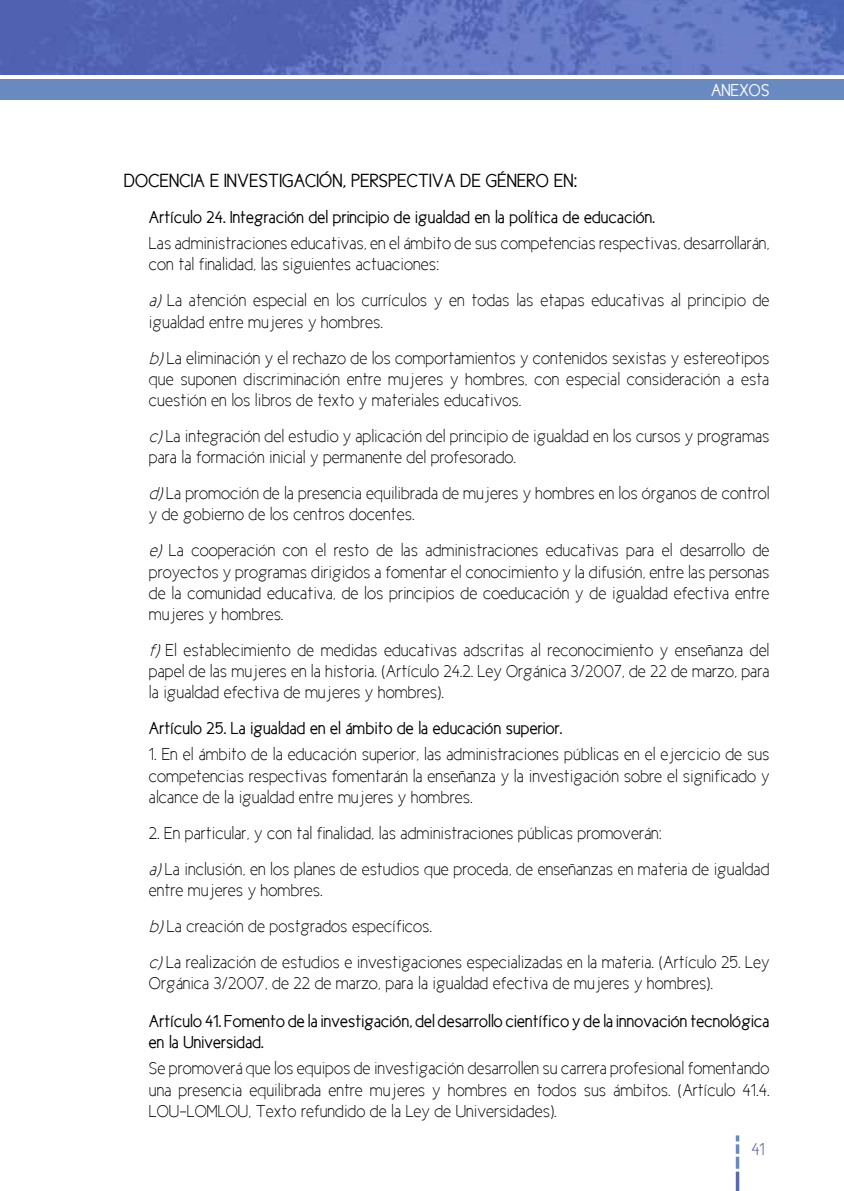
<style>
.page{position:relative;width:844px;height:1191px;background:#fff}
.page>*{position:absolute;margin:0;border:0;box-sizing:border-box;transform-origin:0 0}
.t1{font:19.25px "New Cicle Gordita";color:#000}
.t2{font:17.5px/21.2px "New Cicle Fina";color:#000}
.t3{font:17.5px/21.2px "New Cicle Gordita";color:#000}
.t4{font:17.5px "New Cicle Gordita";color:#fff}
.t5{font:17.5px "New Cicle Semi";color:#5a69aa}
.s1{font-style:italic}
</style>
<div class="page">
<div style="left:0;top:80px;width:843px;height:20px;background:#698ac1"></div>
<svg style="left:735px;top:1135px;width:4px;height:18px"></svg>
<svg style="left:735px;top:1156px;width:4px;height:12px"></svg>
<svg style="left:735px;top:1171px;width:4px;height:20px"></svg>
<img style="left:1px;top:0;width:842px;height:74px">
<hr style="left:0;top:0;width:1px;height:74px;background:#5a69aa">
<p class="t4" style="left:711px;top:81px;width:60px">ANEXOS</p>
<p class="t1" style="left:124px;top:170px;width:454px">DOCENCIA E INVESTIGACIÓN, PERSPECTIVA DE GÉNERO EN:</p>
<p class="t3" style="left:149px;top:206px;width:507px">Artículo 24. Integración del principio de igualdad en la política de educación.</p>
<p class="t2" style="left:149px;top:233px;width:622px">Las administraciones educativas, en el ámbito de sus competencias respectivas, desarrollarán, con tal finalidad, las siguientes actuaciones:</p>
<p class="t2" style="left:149px;top:290px;width:622px"><span class="s1">a)</span> La atención especial en los currículos y en todas las etapas educativas al principio de igualdad entre mujeres y hombres.</p>
<p class="t2" style="left:149px;top:347px;width:622px;text-align:justify"><span class="s1">b)</span> La eliminación y el rechazo de los comportamientos y contenidos sexistas y estereotipos que suponen discriminación entre mujeres y hombres, con especial consideración a esta cuestión en los libros de texto y materiales educativos.</p>
<p class="t2" style="left:149px;top:425px;width:622px"><span class="s1">c)</span> La integración del estudio y aplicación del principio de igualdad en los cursos y programas para la formación inicial y permanente del profesorado.</p>
<p class="t2" style="left:149px;top:483px;width:622px"><span class="s1">d)</span> La promoción de la presencia equilibrada de mujeres y hombres en los órganos de control y de gobierno de los centros docentes.</p>
<p class="t2" style="left:149px;top:540px;width:622px;text-align:justify"><span class="s1">e)</span> La cooperación con el resto de las administraciones educativas para el desarrollo de proyectos y programas dirigidos a fomentar el conocimiento y la difusión, entre las personas de la comunidad educativa, de los principios de coeducación y de igualdad efectiva entre mujeres y hombres.</p>
<p class="t2" style="left:149px;top:639px;width:622px;text-align:justify"><span class="s1">f)</span> El establecimiento de medidas educativas adscritas al reconocimiento y enseñanza del papel de las mujeres en la historia. (Artículo 24.2. Ley Orgánica 3/2007, de 22 de marzo, para la igualdad efectiva de mujeres y hombres).</p>
<p class="t3" style="left:149px;top:718px;width:415px">Artículo 25. La igualdad en el ámbito de la educación superior.</p>
<p class="t2" style="left:149px;top:744px;width:622px;text-align:justify">1. En el ámbito de la educación superior, las administraciones públicas en el ejercicio de sus competencias respectivas fomentarán la enseñanza y la investigación sobre el significado y alcance de la igualdad entre mujeres y hombres.</p>
<p class="t2" style="left:149px;top:815px;width:622px;line-height:36.1px">2. En particular, y con tal finalidad, las administraciones públicas promoverán:<br><span class="s1">a)</span> La inclusión, en los planes de estudios que proceda, de enseñanzas en materia de igualdad</p>
<p class="t2" style="left:149px;top:872px;width:622px;line-height:36.1px">entre mujeres y hombres.<br><span class="s1">b)</span> La creación de postgrados específicos.<br><span class="s1">c)</span> La realización de estudios e investigaciones especializadas en la materia. (Artículo 25. Ley</p>
<p class="t2" style="left:149px;top:972px;width:565px">Orgánica 3/2007, de 22 de marzo, para la igualdad efectiva de mujeres y hombres).</p>
<p class="t3" style="left:149px;top:1010px;width:622px">Artículo 41. Fomento de la investigación, del desarrollo científico y de la innovación tecnológica en la Universidad.</p>
<p class="t2" style="left:149px;top:1058px;width:622px;text-align:justify">Se promoverá que los equipos de investigación desarrollen su carrera profesional fomentando una presencia equilibrada entre mujeres y hombres en todos sus ámbitos. (Artículo 41.4.<br>LOU-LOMLOU, Texto refundido de la Ley de Universidades).</p>
<p class="t5" style="left:751px;top:1140px;width:15px">41</p>
</div>
